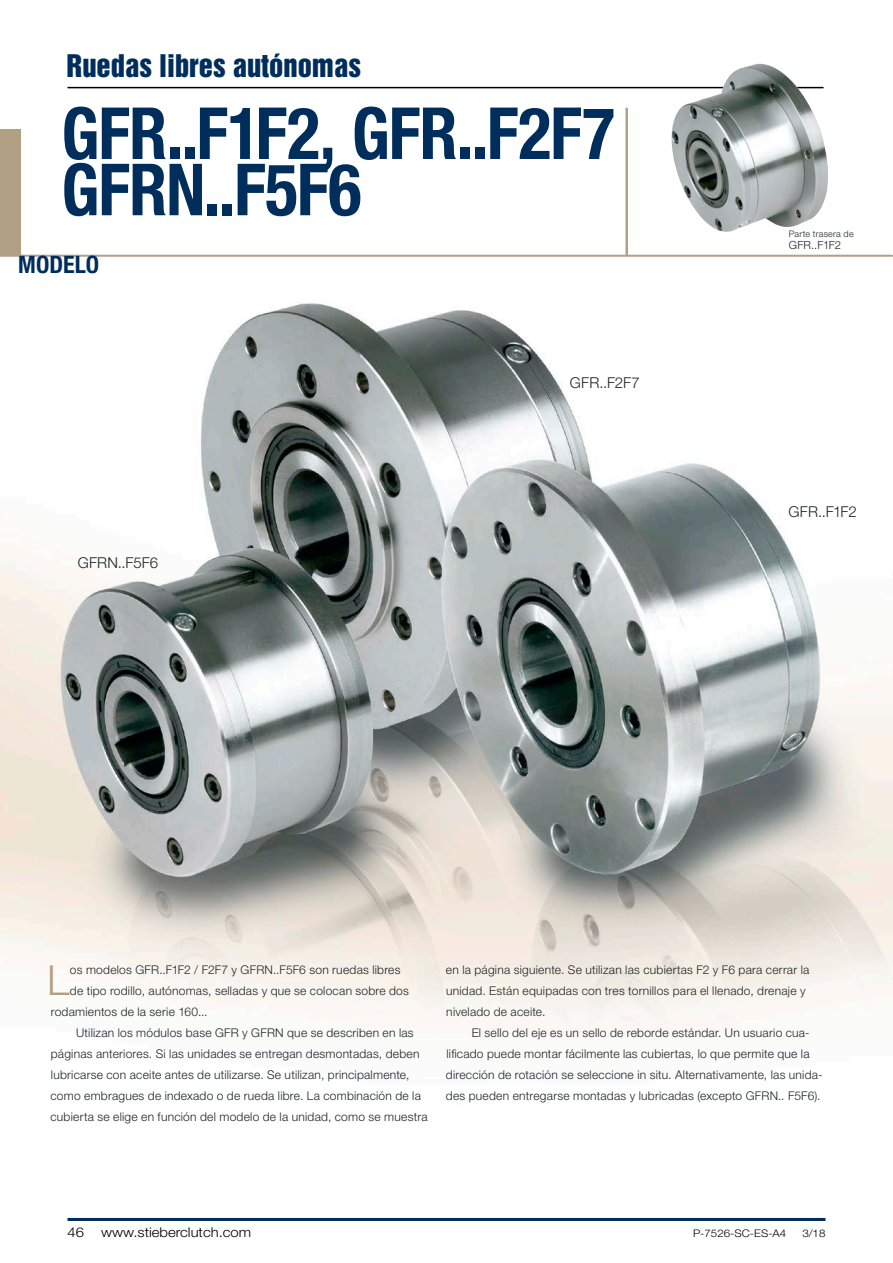
<style>
.page{position:relative;width:893px;height:1263px;background:#fff}
.page>*{position:absolute;margin:0;border:0;box-sizing:border-box;transform-origin:0 0}
.Headline_Big{font:700 condensed 72px/56.2px "Helvetica Neue LT Std";letter-spacing:-.01em;color:#002e5c;scale:.95 1}
.Fließtext_Initial{font:300 41.4px "Helvetica Neue LT Std";color:#b2a085}
.t1{font:28.5px "Helvetica Inserat LT Std";color:#002e5c}
.Headline_Blau{font:700 condensed 24px "Helvetica Neue LT Std";color:#002e5c}
.Fließtext_Schwarz{font:300 15px "Helvetica Neue LT Std";color:#1f2427}
.t2{font:300 13.5px "Helvetica Neue LT Std";color:#000;scale:1.1 1}
.Fließtext_Schwarz_Ei{font:300 12px/21px "Helvetica Neue LT Std";letter-spacing:.02em;color:#1f2427}
.Fließtext_Initial-2{font:300 12px "Helvetica Neue LT Std";letter-spacing:.02em;color:#1f2427}
.Bildtext_Grau{font:300 11.25px "Helvetica Neue LT Std";letter-spacing:-.005em;color:#1f2427}
.t3{font:300 10.5px "Helvetica Neue LT Std";color:#000;scale:1.1 1}
.Bildtext_Grau-2{font:300 9px "Helvetica Neue LT Std";letter-spacing:.03em;color:#1f2427}
</style>
<div class="page">
<hr style="left:68px;top:87px;width:756px;height:1px;background:#000">
<img style="left:0;top:303px;width:893px;height:731px">
<hr style="left:626px;top:108px;width:2px;height:148px;background:#b2a085">
<hr style="left:0;top:255px;width:893px;height:2px;background:#b2a085">
<img style="left:670px;top:63px;width:158px;height:169px">
<hr style="left:68px;top:1218px;width:757px;height:3px;background:#002e5c">
<hr style="left:625px;top:108px;width:2px;height:148px;background:#b2a085">
<div style="left:0;top:129px;width:20px;height:127px;background:#b2a085"></div>
<p class="t1" style="left:67px;top:49px;width:296px">Ruedas libres autónomas</p>
<p class="Headline_Big" style="left:61px;top:104px;width:584px">GFR..F1F2, GFR..F2F7<br>GFRN..F5F6</p>
<p class="Headline_Blau" style="left:18px;top:250px;width:82px">MODELO</p>
<p class="Fließtext_Schwarz" style="left:78px;top:553px;width:82px">GFRN..F5F6</p>
<p class="Fließtext_Schwarz" style="left:570px;top:373px;width:71px">GFR..F2F7</p>
<p class="Bildtext_Grau-2" style="left:789px;top:229px;width:66px">Parte trasera de</p>
<p class="Bildtext_Grau" style="left:789px;top:238px;width:54px">GFR..F1F2</p>
<p class="Fließtext_Schwarz" style="left:788px;top:503px;width:70px">GFR..F1F2</p>
<p class="Fließtext_Initial" style="left:47px;top:955px;width:24px">L</p>
<p class="Fließtext_Initial-2" style="left:70px;top:962px;width:332px">os modelos GFR..F1F2 / F2F7 y GFRN..F5F6 son ruedas libres</p>
<p class="Fließtext_Initial-2" style="left:70px;top:983px;width:341px">de tipo rodillo, autónomas, selladas y que se colocan sobre dos</p>
<p class="Fließtext_Initial-2" style="left:51px;top:1004px;width:158px">rodamientos de la serie 160...</p>
<p class="Fließtext_Schwarz_Ei" style="left:50px;top:1022px;width:379px;text-indent:26px">Utilizan los módulos base GFR y GFRN que se describen en las páginas anteriores. Si las unidades se entregan desmontadas, deben lubricarse con aceite antes de utilizarse. Se utilizan, principalmente, como embragues de indexado o de rueda libre. La combinación de la cubierta se elige en función del modelo de la unidad, como se muestra</p>
<p class="Fließtext_Schwarz_Ei" style="left:446px;top:959px;width:365px">en la página siguiente. Se utilizan las cubiertas F2 y F6 para cerrar la unidad. Están equipadas con tres tornillos para el llenado, drenaje y nivelado de aceite.</p>
<p class="Fließtext_Schwarz_Ei" style="left:446px;top:1022px;width:378px;text-indent:26px">El sello del eje es un sello de reborde estándar. Un usuario cua&shy;lificado puede montar fácilmente las cubiertas, lo que permite que la dirección de rotación se seleccione in situ. Alternativamente, las unida&shy;des pueden entregarse montadas y lubricadas (excepto GFRN.. F5F6).</p>
<p class="t2" style="left:68px;top:1223px;width:17px">46</p>
<p class="t2" style="left:101px;top:1223px;width:138px">www.stieberclutch.com</p>
<p class="t3" style="left:693px;top:1226px;width:86px">P-7526-SC-ES-A4</p>
<p class="t3" style="left:802px;top:1226px;width:23px">3/18</p>
</div>
